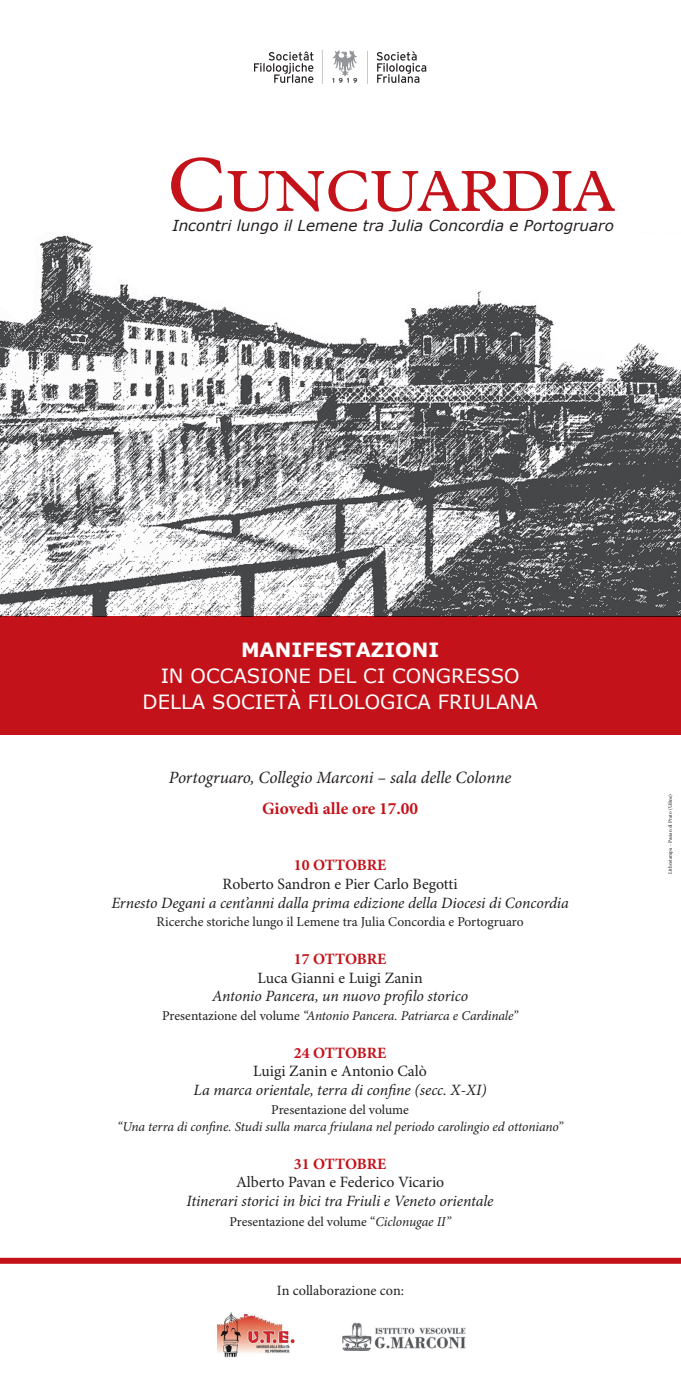
<style>
.page{position:relative;width:681px;height:1382px;background:#fff}
.page>*{position:absolute;margin:0;border:0;box-sizing:border-box;transform-origin:0 0}
.t1{font:58.43px "Plantin Std";color:#c4121a}
.t2{font:19.58px "Verdana";color:#fff}
.t3{font:700 19.58px "Verdana";color:#fff}
.Default{font:italic 17.25px "Minion Pro";letter-spacing:-.005em;color:#231f20}
.Default-2{font:700 17.25px "Minion Pro";color:#c4121a}
.Default-3{font:italic 15.75px "Minion Pro";letter-spacing:-.01em;color:#231f20}
.Default-4{font:15.75px "Minion Pro";color:#231f20}
.Default-5{font:700 15.75px "Minion Pro";letter-spacing:-.005em;color:#c4121a}
.t4{font:italic 15.15px "Verdana";color:#231f20}
.t5{font:14.25px "Minion Pro";color:#231f20}
.Default-6{font:italic 13.5px "Minion Pro";letter-spacing:-.01em;color:#231f20}
.Default-7{font:13.5px "Minion Pro";letter-spacing:-.005em;color:#231f20}
.t6{font:500 5.1px "Minion Pro";letter-spacing:.005em;color:#231f20}
.s1{font-size:77.18px}
.s2{font-style:normal}
.s3{font-style:italic}
</style>
<div class="page">
<div style="left:0;top:616px;width:680px;height:118px;background:#c4121a"></div>
<img style="left:0;top:235px;width:680px;height:381px">
<div style="left:0;top:1258px;width:680px;height:6px;background:#c4121a"></div>
<img style="left:342px;top:1322px;width:124px;height:29px">
<img style="left:217px;top:1312px;width:77px;height:45px">
<svg style="left:376px;top:51px;width:50px;height:32px"></svg>
<svg style="left:332px;top:50px;width:25px;height:33px"></svg>
<svg style="left:322px;top:50px;width:1px;height:34px"></svg>
<svg style="left:367px;top:51px;width:1px;height:33px"></svg>
<svg style="left:254px;top:52px;width:59px;height:31px"></svg>
<p class="t1" style="left:166px;top:158px;width:450px"><span class="s1">C</span>UNCUARDIA</p>
<p class="t4" style="left:172px;top:216px;width:443px">Incontri lungo il Lemene tra Julia Concordia e Portogruaro</p>
<p class="t3" style="left:241px;top:637px;width:199px">MANIFESTAZIONI</p>
<p class="t2" style="left:161px;top:663px;width:360px">IN OCCASIONE DEL CI CONGRESSO</p>
<p class="t2" style="left:142px;top:690px;width:396px">DELLA SOCIETÀ FILOLOGICA FRIULANA</p>
<p class="Default" style="left:169px;top:767px;width:344px">Portogruaro, Collegio Marconi – sala delle Colonne</p>
<p class="Default-2" style="left:262px;top:798px;width:157px">Giovedì alle ore 17.00</p>
<p class="Default-5" style="left:294px;top:856px;width:94px">10 OTTOBRE</p>
<p class="Default-4" style="left:222px;top:874px;width:236px">Roberto Sandron e Pier Carlo Begotti</p>
<p class="Default-3" style="left:111px;top:893px;width:459px">Ernesto Degani a cent’anni dalla prima edizione della Diocesi di Concordia</p>
<p class="Default-7" style="left:156px;top:914px;width:368px">Ricerche storiche lungo il Lemene tra Julia Concordia e Portogruaro</p>
<p class="Default-5" style="left:294px;top:949px;width:94px">17 OTTOBRE</p>
<p class="Default-4" style="left:257px;top:968px;width:167px">Luca Gianni e Luigi Zanin</p>
<p class="Default-3" style="left:212px;top:987px;width:257px">Antonio Pancera, un nuovo profilo storico</p>
<p class="Default-6" style="left:162px;top:1008px;width:357px"><span class="s2">Presentazione del volume</span> “Antonio Pancera. Patriarca e Cardinale”</p>
<p class="Default-5" style="left:294px;top:1043px;width:94px">24 OTTOBRE</p>
<p class="Default-4" style="left:253px;top:1062px;width:175px">Luigi Zanin e Antonio Calò</p>
<p class="Default-3" style="left:193px;top:1081px;width:294px">La marca orientale, terra di confine (secc. X-XI)</p>
<p class="Default-7" style="left:271px;top:1101px;width:139px">Presentazione del volume</p>
<p class="Default-6" style="left:117px;top:1119px;width:447px">“Una terra di confine. Studi sulla marca friulana nel periodo carolingio ed ottoniano”</p>
<p class="Default-5" style="left:294px;top:1154px;width:94px">31 OTTOBRE</p>
<p class="Default-4" style="left:236px;top:1173px;width:210px">Alberto Pavan e Federico Vicario</p>
<p class="Default-3" style="left:186px;top:1192px;width:308px">Itinerari storici in bici tra Friuli e Veneto orientale</p>
<p class="Default-7" style="left:229px;top:1213px;width:223px">Presentazione del volume “<span class="s3">Ciclonugae II”</span></p>
<p class="t5" style="left:277px;top:1281px;width:129px">In collaborazione con:</p>
<p class="t6" style="left:666px;top:874px;width:82px;rotate:-90deg">Lithostampa - Pasian di Prato (Udine)</p>
</div>
